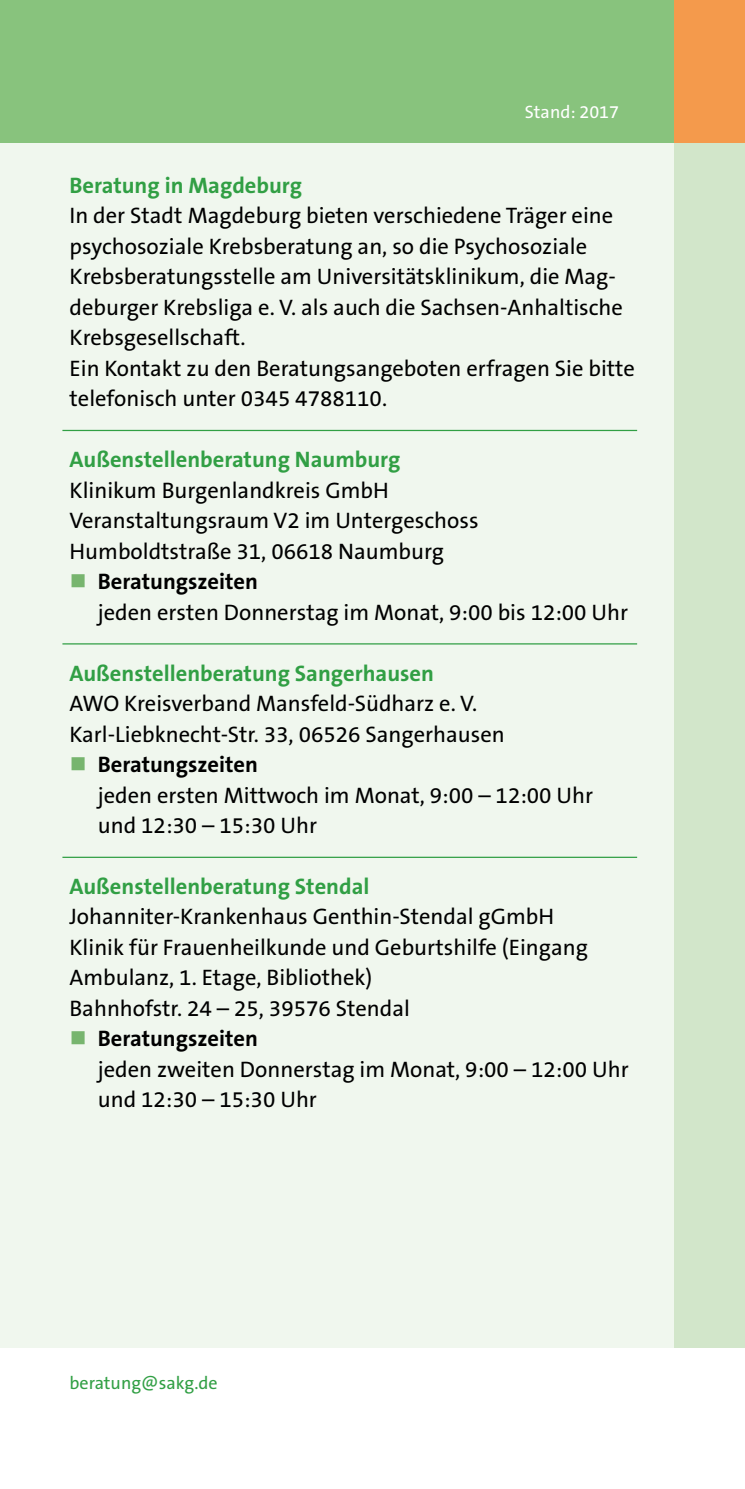
<style>
.page{position:relative;width:745px;height:1489px;background:#fff}
.page>*{position:absolute;margin:0;border:0;box-sizing:border-box;transform-origin:0 0}
.t1{font:22.5px/30.5px "The Sans B5 Plain";color:#000}
.t2{font:700 22.5px "The Sans B7";color:#319f44}
.t3{font:700 22.5px "The Sans B7";color:#000}
.t4{font:18px "The Sans B5 Plain";color:#319f44}
.t5{font:18px "The Sans B5 Plain";color:#fff}
</style>
<div class="page">
<div style="left:0;top:0;width:744px;height:1346px;background:#f0f7ee"></div>
<div style="left:673px;top:0;width:71px;height:1346px;background:#d2e6ca"></div>
<div style="left:0;top:0;width:744px;height:142px;background:#88c37d"></div>
<hr style="left:62px;top:430px;width:574px;height:1px;background:#319f44">
<hr style="left:62px;top:643px;width:574px;height:1px;background:#319f44">
<hr style="left:62px;top:856px;width:574px;height:1px;background:#319f44">
<div style="left:673px;top:0;width:71px;height:142px;background:#f49a4c"></div>
<p class="t5" style="left:524px;top:102px;width:96px">Stand: 2017</p>
<p class="t2" style="left:69px;top:173px;width:234px">Beratung in Magdeburg</p>
<p class="t1" style="left:69px;top:201px;width:566px">In der Stadt Magdeburg bieten verschiedene Träger eine psychosoziale Krebsberatung an, so die Psychosoziale Krebsberatungsstelle am Universitätsklinikum, die Mag&shy;deburger Krebsliga e. V. als auch die Sachsen-Anhaltische Krebsgesellschaft.<br>Ein Kontakt zu den Beratungsangeboten erfragen Sie bitte telefonisch unter 0345 4788110.</p>
<p class="t2" style="left:69px;top:447px;width:332px">Außenstellenberatung Naumburg</p>
<p class="t1" style="left:69px;top:475px;width:410px">Klinikum Burgenlandkreis GmbH<br>Veranstaltungsraum V2 im Untergeschoss<br>Humboldtstraße 31, 06618 Naumburg</p>
<p class="t3" style="left:98px;top:569px;width:161px">Beratungszeiten</p>
<p class="t1" style="left:98px;top:597px;width:531px">jeden ersten Donnerstag im Monat, 9:00 bis 12:00 Uhr</p>
<p class="t2" style="left:69px;top:661px;width:366px">Außenstellenberatung Sangerhausen</p>
<p class="t1" style="left:69px;top:689px;width:436px">AWO Kreisverband Mansfeld-Südharz e. V.<br>Karl-Liebknecht-Str. 33, 06526 Sangerhausen</p>
<p class="t3" style="left:98px;top:752px;width:161px">Beratungszeiten</p>
<p class="t1" style="left:98px;top:780px;width:496px">jeden ersten Mittwoch im Monat, 9:00 – 12:00 Uhr und 12:30 – 15:30 Uhr</p>
<p class="t2" style="left:69px;top:874px;width:301px">Außenstellenberatung Stendal</p>
<p class="t1" style="left:69px;top:902px;width:519px">Johanniter-Krankenhaus Genthin-Stendal gGmbH Klinik für Frauenheilkunde und Geburtshilfe (Eingang Ambulanz, 1. Etage, Bibliothek)<br>Bahnhofstr. 24 – 25, 39576 Stendal</p>
<p class="t3" style="left:98px;top:1026px;width:161px">Beratungszeiten</p>
<p class="t1" style="left:98px;top:1054px;width:532px">jeden zweiten Donnerstag im Monat, 9:00 – 12:00 Uhr und 12:30 – 15:30 Uhr</p>
<p class="t4" style="left:69px;top:1373px;width:150px">beratung@sakg.de</p>
</div>
